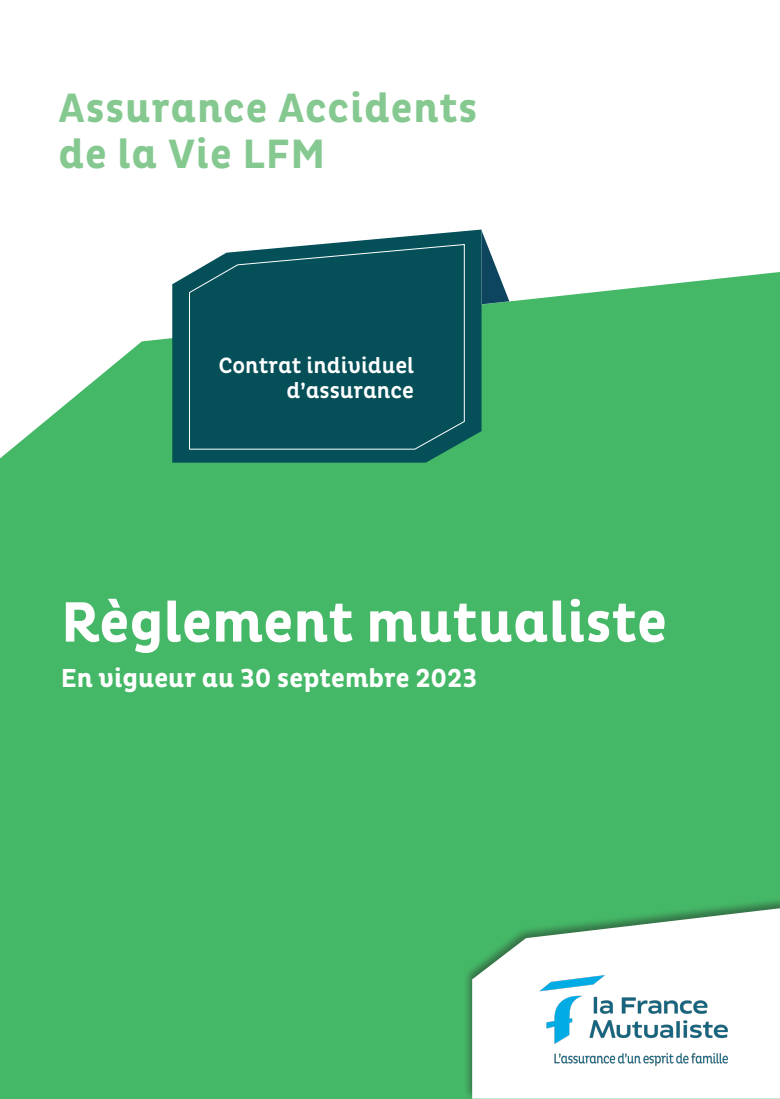
<style>
.page{position:relative;width:780px;height:1099px;background:#fff}
.page>*{position:absolute;margin:0;border:0;box-sizing:border-box;transform-origin:0 0}
.t1{font:700 57.75px "Pluto Cond";color:#fff}
.Sous_titre{font:700 41.62px "Pluto Cond";letter-spacing:.02em;color:#85c990}
.t2{font:700 26.5px "Pluto Cond";color:#fff}
.t3{font:500 22.5px "Pluto Cond";color:#fff}
</style>
<div class="page">
<div style="left:0;top:272px;width:780px;height:826px;background:#45b867"></div>
<div style="left:462px;top:895px;width:318px;height:203px;background:#231f20;opacity:.47"></div>
<svg style="left:472px;top:908px;width:308px;height:190px"></svg>
<img style="left:524px;top:959px;width:218px;height:122px">
<svg style="left:172px;top:229px;width:309px;height:233px;fill:#044f58"></svg>
<div style="left:189px;top:243px;width:276px;height:207px;background:#044f58"></div>
<svg style="left:481px;top:230px;width:28px;height:74px"></svg>
<p class="Sous_titre" style="left:58px;top:85px;width:420px">Assurance Accidents</p>
<p class="Sous_titre" style="left:58px;top:130px;width:268px">de la Vie LFM</p>
<p class="t3" style="left:218px;top:352px;width:197px">Contrat individuel</p>
<p class="t3" style="left:286px;top:377px;width:129px">d’assurance</p>
<p class="t1" style="left:61px;top:589px;width:607px">Règlement mutualiste</p>
<p class="t2" style="left:61px;top:662px;width:418px">En vigueur au 30 septembre 2023</p>
</div>
